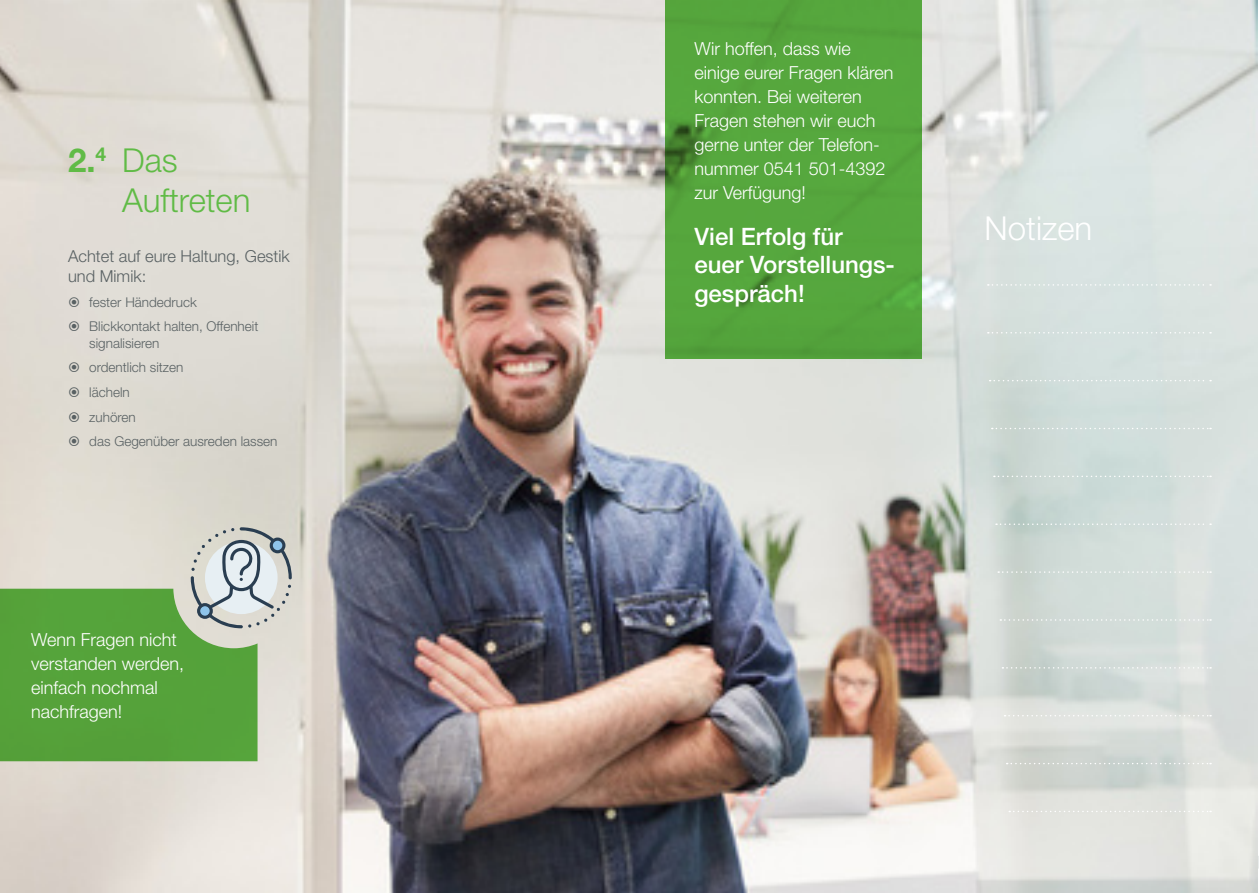
<style>
.page{position:relative;width:1259px;height:893px;background:#fff}
.page>*{position:absolute;margin:0;border:0;box-sizing:border-box;transform-origin:0 0}
.t1{font:300 33px/39.6px "Helvetica Neue LT Std";color:#60bb46}
.t2{font:300 33px "Helvetica Neue LT Std";color:#fff}
.t3{font:500 24px/28.8px "Helvetica Neue LT Std";color:#fff}
.t4{font:300 18px/24px "Helvetica Neue LT Std";color:#fff}
.t5{font:300 16.5px/19.8px "Helvetica Neue LT Std";color:#596163}
.t6{font:300 13.5px/24.8px "Helvetica Neue LT Std";color:#596163}
.s1{font-weight:700}
</style>
<div class="page">
<img style="left:0;top:0;width:1258px;height:893px">
<svg style="left:0;top:527px;width:292px;height:234px;background:#8ab778"></svg>
<div style="left:665px;top:0;width:257px;height:358px;background:#56a73d"></div>
<svg style="left:988px;top:284px;width:223px;height:2px"></svg>
<svg style="left:988px;top:332px;width:223px;height:1px"></svg>
<svg style="left:989px;top:380px;width:222px;height:1px"></svg>
<svg style="left:991px;top:428px;width:220px;height:1px"></svg>
<svg style="left:994px;top:476px;width:217px;height:1px"></svg>
<svg style="left:996px;top:523px;width:215px;height:2px"></svg>
<svg style="left:998px;top:571px;width:213px;height:2px"></svg>
<svg style="left:1000px;top:619px;width:211px;height:2px"></svg>
<svg style="left:1002px;top:667px;width:209px;height:2px"></svg>
<svg style="left:1004px;top:715px;width:207px;height:1px"></svg>
<svg style="left:1006px;top:763px;width:205px;height:1px"></svg>
<svg style="left:1009px;top:811px;width:202px;height:1px"></svg>
<svg style="left:69px;top:297px;width:10px;height:10px"></svg>
<svg style="left:69px;top:321px;width:10px;height:10px"></svg>
<svg style="left:69px;top:362px;width:10px;height:10px"></svg>
<svg style="left:69px;top:387px;width:10px;height:10px"></svg>
<svg style="left:69px;top:412px;width:10px;height:10px"></svg>
<svg style="left:69px;top:436px;width:10px;height:10px"></svg>
<h1 class="t1" style="left:122px;top:140px;width:130px;text-indent:-54px"><span class="s1">2.</span><sup>4</sup> Das<br>Auftreten</h1>
<p class="t5" style="left:68px;top:246px;width:223px">Achtet auf eure Haltung, Gestik und Mimik:</p>
<p class="t6" style="left:89px;top:289px;width:171px">fester Händedruck<br>Blickkontakt halten, Offenheit</p>
<p class="t6" style="left:89px;top:330px;width:190px">signalisieren<br>ordentlich sitzen<br>lächeln<br>zuhören<br>das Gegenüber ausreden lassen</p>
<p class="t4" style="left:31px;top:628px;width:155px">Wenn Fragen nicht verstanden werden, einfach nochmal nachfragen!</p>
<p class="t4" style="left:694px;top:36px;width:201px">Wir hoffen, dass wie einige eurer Fragen klären konnten. Bei weiteren<br>Fragen stehen wir euch gerne unter der Telefon&shy;nummer 0541 501-4392 zur Verfügung!</p>
<h2 class="t3" style="left:694px;top:221px;width:202px">Viel Erfolg für euer Vorstellungs&shy;gespräch!</h2>
<h1 class="t2" style="left:984px;top:209px;width:109px">Notizen</h1>
</div>
